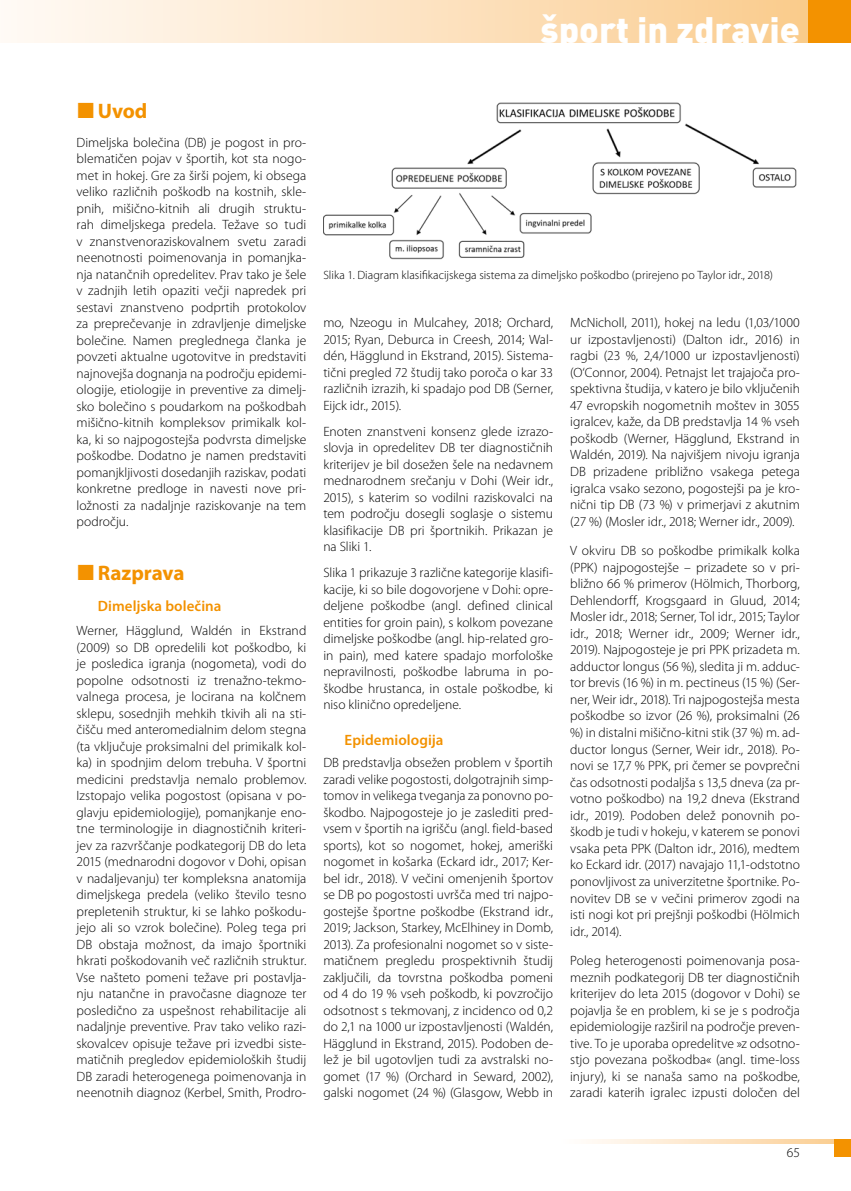
<style>
.page{position:relative;width:851px;height:1191px;background:#fff}
.page>*{position:absolute;margin:0;border:0;box-sizing:border-box;transform-origin:0 0}
.t1{font:900 36px "DINCE";color:#fff}
.t2{font:700 21px "Myriad Pro";letter-spacing:-.005em;color:#f39200}
.t3{font:600 15px "Myriad Pro";letter-spacing:.005em;color:#f39200}
.t4{font:300 13.5px/16.5px "Myriad Pro";color:#000;text-align:justify}
.t5{font:300 12px "Myriad Pro";letter-spacing:.005em;color:#000}
</style>
<div class="page">
<div style="left:0;top:0;width:850px;height:43px;background:linear-gradient(to right,#fffbf8,#faca89)"></div>
<div style="left:808px;top:0;width:42px;height:43px;background:#f39200"></div>
<div style="left:561px;top:1140px;width:289px;height:17px;background:linear-gradient(to right,#fff,#facc8e)"></div>
<div style="left:833px;top:1140px;width:17px;height:17px;background:#f39200"></div>
<div style="left:561px;top:1144px;width:272px;height:13px;background:#fff"></div>
<img style="left:323px;top:102px;width:474px;height:158px">
<h1 class="t1" style="left:540px;top:5px;width:261px">šport in zdravje</h1>
<h2 class="t2" style="left:98px;top:97px;width:51px">Uvod</h2>
<p class="t4" style="left:77px;top:134px;width:231px">Dimeljska bolečina (DB) je pogost in pro&shy;blematičen pojav v športih, kot sta nogo&shy;met in hokej. Gre za širši pojem, ki obsega veliko različnih poškodb na kostnih, skle&shy;pnih, mišično-kitnih ali drugih struktu&shy;rah dimeljskega predela. Težave so tudi v znanstvenoraziskovalnem svetu zaradi neenotnosti poimenovanja in pomanjka&shy;nja natančnih opredelitev. Prav tako je šele v zadnjih letih opaziti večji napredek pri sestavi znanstveno podprtih protokolov za preprečevanje in zdravljenje dimeljske bolečine. Namen preglednega članka je povzeti aktualne ugotovitve in predstaviti najnovejša dognanja na področju epidemi&shy;ologije, etiologije in preventive za dimelj&shy;sko bolečino s poudarkom na poškodbah mišično-kitnih kompleksov primikalk kol&shy;ka, ki so najpogostejša podvrsta dimeljske poškodbe. Dodatno je namen predstaviti pomanjkljivosti dosedanjih raziskav, podati konkretne predloge in navesti nove pri&shy;ložnosti za nadaljnje raziskovanje na tem področju.</p>
<h2 class="t2" style="left:98px;top:559px;width:88px">Razprava</h2>
<p class="t3" style="left:98px;top:596px;width:125px">Dimeljska bolečina</p>
<p class="t4" style="left:77px;top:622px;width:231px">Werner, Hägglund, Waldén in Ekstrand (2009) so DB opredelili kot poškodbo, ki je posledica igranja (nogometa), vodi do popolne odsotnosti iz trenažno-tekmo&shy;valnega procesa, je locirana na kolčnem sklepu, sosednjih mehkih tkivih ali na sti&shy;čišču med anteromedialnim delom stegna (ta vključuje proksimalni del primikalk kol&shy;ka) in spodnjim delom trebuha. V športni medicini predstavlja nemalo problemov.<br>Izstopajo velika pogostost (opisana v po&shy;glavju epidemiologije), pomanjkanje eno&shy;tne terminologije in diagnostičnih kriteri&shy;jev za razvrščanje podkategorij DB do leta 2015 (mednarodni dogovor v Dohi, opisan v nadaljevanju) ter kompleksna anatomija dimeljskega predela (veliko število tesno prepletenih struktur, ki se lahko poškodu&shy;jejo ali so vzrok bolečine). Poleg tega pri DB obstaja možnost, da imajo športniki hkrati poškodovanih več različnih struktur.<br>Vse našteto pomeni težave pri postavlja&shy;nju natančne in pravočasne diagnoze ter posledično za uspešnost rehabilitacije ali nadaljnje preventive. Prav tako veliko razi&shy;skovalcev opisuje težave pri izvedbi siste&shy;matičnih pregledov epidemioloških študij DB zaradi heterogenega poimenovanja in neenotnih diagnoz (Kerbel, Smith, Prodro-</p>
<p class="t5" style="left:323px;top:268px;width:451px">Slika 1. Diagram klasifikacijskega sistema za dimeljsko poškodbo (prirejeno po Taylor idr., 2018)</p>
<p class="t4" style="left:323px;top:314px;width:231px">mo, Nzeogu in Mulcahey, 2018; Orchard, 2015; Ryan, Deburca in Creesh, 2014; Wal&shy;dén, Hägglund in Ekstrand, 2015). Sistema&shy;tični pregled 72 študij tako poroča o kar 33 različnih izrazih, ki spadajo pod DB (Serner, Eijck idr., 2015).</p>
<p class="t4" style="left:323px;top:423px;width:231px">Enoten znanstveni konsenz glede izrazo&shy;slovja in opredelitev DB ter diagnostičnih kriterijev je bil dosežen šele na nedavnem mednarodnem srečanju v Dohi (Weir idr., 2015), s katerim so vodilni raziskovalci na tem področju dosegli soglasje o sistemu klasifikacije DB pri športnikih. Prikazan je na Sliki 1.</p>
<p class="t4" style="left:323px;top:565px;width:231px">Slika 1 prikazuje 3 različne kategorije klasifi&shy;kacije, ki so bile dogovorjene v Dohi: opre&shy;deljene poškodbe (angl. defined clinical entities for groin pain), s kolkom povezane dimeljske poškodbe (angl. hip-related gro&shy;in pain), med katere spadajo morfološke nepravilnosti, poškodbe labruma in po&shy;škodbe hrustanca, in ostale poškodbe, ki niso klinično opredeljene.</p>
<p class="t3" style="left:344px;top:731px;width:100px">Epidemiologija</p>
<p class="t4" style="left:323px;top:754px;width:231px">DB predstavlja obsežen problem v športih zaradi velike pogostosti, dolgotrajnih simp&shy;tomov in velikega tveganja za ponovno po&shy;škodbo. Najpogosteje jo je zaslediti pred&shy;vsem v športih na igrišču (angl. field-based sports), kot so nogomet, hokej, ameriški nogomet in košarka (Eckard idr., 2017; Ker&shy;bel idr., 2018). V večini omenjenih športov se DB po pogostosti uvršča med tri najpo&shy;gostejše športne poškodbe (Ekstrand idr., 2019; Jackson, Starkey, McElhiney in Domb, 2013). Za profesionalni nogomet so v siste&shy;matičnem pregledu prospektivnih študij zaključili, da tovrstna poškodba pomeni od 4 do 19 % vseh poškodb, ki povzročijo odsotnost s tekmovanj, z incidenco od 0,2 do 2,1 na 1000 ur izpostavljenosti (Waldén, Hägglund in Ekstrand, 2015). Podoben de&shy;lež je bil ugotovljen tudi za avstralski no&shy;gomet (17 %) (Orchard in Seward, 2002), galski nogomet (24 %) (Glasgow, Webb in</p>
<p class="t4" style="left:570px;top:314px;width:231px">McNicholl, 2011), hokej na ledu (1,03/1000 ur izpostavljenosti) (Dalton idr., 2016) in ragbi (23 %, 2,4/1000 ur izpostavljenosti) (O‘Connor, 2004). Petnajst let trajajoča pro&shy;spektivna študija, v katero je bilo vključenih 47 evropskih nogometnih moštev in 3055 igralcev, kaže, da DB predstavlja 14 % vseh poškodb (Werner, Hägglund, Ekstrand in Waldén, 2019). Na najvišjem nivoju igranja DB prizadene približno vsakega petega igralca vsako sezono, pogostejši pa je kro&shy;nični tip DB (73 %) v primerjavi z akutnim (27 %) (Mosler idr., 2018; Werner idr., 2009).</p>
<p class="t4" style="left:570px;top:542px;width:231px">V okviru DB so poškodbe primikalk kolka (PPK) najpogostejše – prizadete so v pri&shy;bližno 66 % primerov (Hölmich, Thorborg, Dehlendorff, Krogsgaard in Gluud, 2014; Mosler idr., 2018; Serner, Tol idr., 2015; Taylor idr., 2018; Werner idr., 2009; Werner idr., 2019). Najpogosteje je pri PPK prizadeta m. adductor longus (56 %), sledita ji m. adduc&shy;tor brevis (16 %) in m. pectineus (15 %) (Ser&shy;ner, Weir idr., 2018). Tri najpogostejša mesta poškodbe so izvor (26 %), proksimalni (26 %) in distalni mišično-kitni stik (37 %) m. ad&shy;ductor longus (Serner, Weir idr., 2018). Po&shy;novi se 17,7 % PPK, pri čemer se povprečni čas odsotnosti podaljša s 13,5 dneva (za pr&shy;votno poškodbo) na 19,2 dneva (Ekstrand idr., 2019). Podoben delež ponovnih po&shy;škodb je tudi v hokeju, v katerem se ponovi vsaka peta PPK (Dalton idr., 2016), medtem ko Eckard idr. (2017) navajajo 11,1-odstotno ponovljivost za univerzitetne športnike. Po&shy;novitev DB se v večini primerov zgodi na isti nogi kot pri prejšnji poškodbi (Hölmich idr., 2014).</p>
<p class="t4" style="left:570px;top:952px;width:231px">Poleg heterogenosti poimenovanja posa&shy;meznih podkategorij DB ter diagnostičnih kriterijev do leta 2015 (dogovor v Dohi) se pojavlja še en problem, ki se je s področja epidemiologije razširil na področje preven&shy;tive. To je uporaba opredelitve »z odsotno&shy;stjo povezana poškodba« (angl. time-loss injury), ki se nanaša samo na poškodbe, zaradi katerih igralec izpusti določen del</p>
<p class="t4" style="left:786px;top:1144px;width:14px">65</p>
</div>
